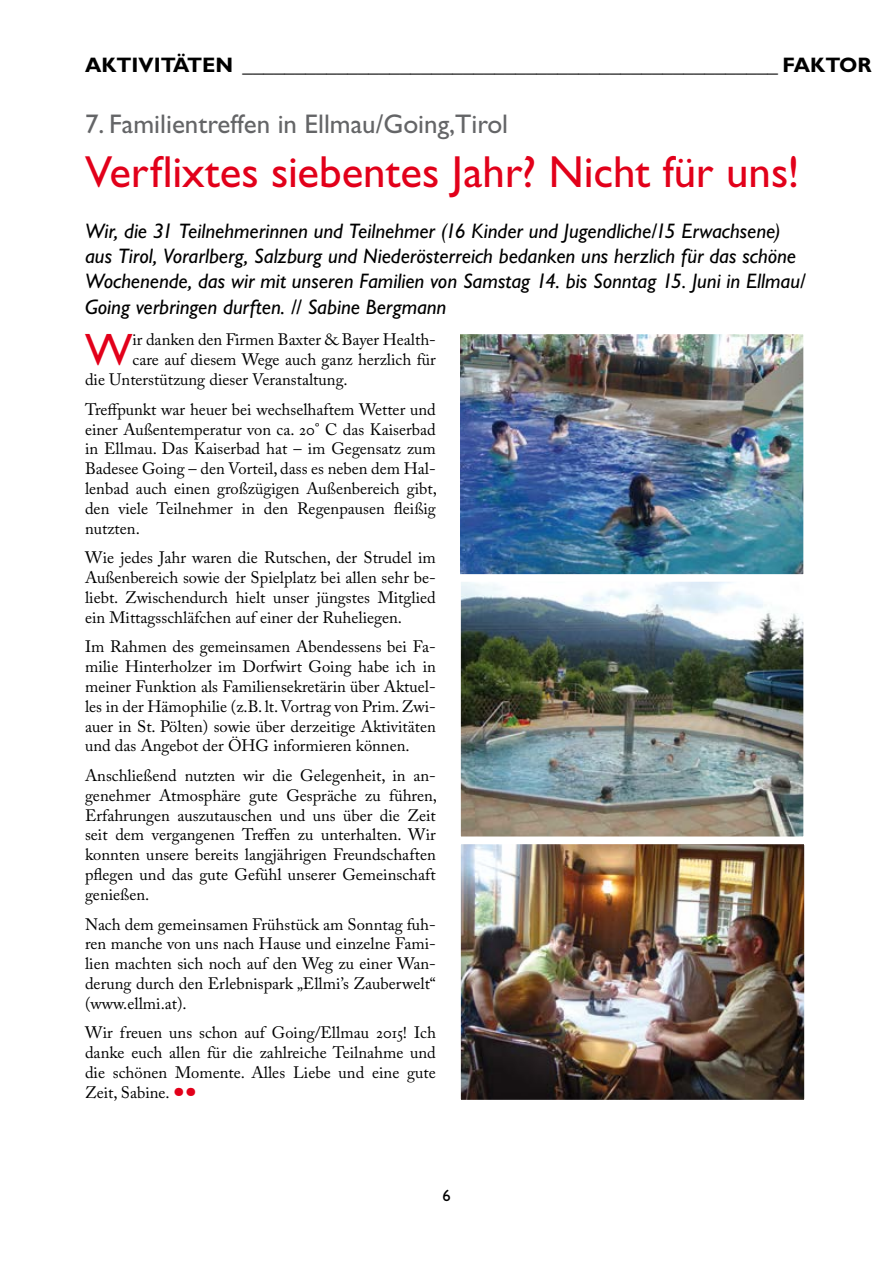
<style>
.page{position:relative;width:893px;height:1263px;background:#fff}
.page>*{position:absolute;margin:0;border:0;box-sizing:border-box;transform-origin:0 0}
.t1{font:45.6px "Gill Sans Std";color:#e2001a}
.t2{font:45px "Gill Sans Std";color:#e2001a}
.t3{font:27px "Gill Sans Std";color:#646567}
.t4{font:italic 21px/25.2px "Gill Sans Std";color:#000}
.t5{font:21px "Gill Sans Std";color:#000}
.t6{font:16.5px/19.8px "Adobe Caslon Pro";color:#000;text-align:justify}
.t7{font:16.5px "Gill Sans Std";color:#000}
.s1{font-weight:700}
.s2{font-size:36px;color:#e2001a}
</style>
<div class="page">
<img style="left:461px;top:336px;width:342px;height:762px">
<div style="left:452px;top:327px;width:359px;height:255px;border:8px solid #fff"></div>
<div style="left:453px;top:574px;width:358px;height:270px;border:8px solid #fff"></div>
<div style="left:453px;top:837px;width:359px;height:270px;border:8px solid #fff"></div>
<p class="t5" style="left:85px;top:53px;width:788px"><span class="s1">AKTIVITÄTEN</span> ___________________________________________________ <span class="s1">FAKTOR</span></p>
<h3 class="t3" style="left:85px;top:109px;width:425px">7. Familientreffen in Ellmau/Going,Tirol</h3>
<h2 class="t2" style="left:85px;top:146px;width:716px">Verflixtes siebentes Jahr? Nicht für uns!</h2>
<p class="t4" style="left:85px;top:218px;width:722px">Wir, die 31 Teilnehmerinnen und Teilnehmer (16 Kinder und Jugendliche/15 Erwachsene) aus Tirol, Vorarlberg, Salzburg und Niederösterreich bedanken uns herzlich für das schöne Wochenende, das wir mit unseren Familien von Samstag 14. bis Sonntag 15. Juni in Ellmau/ Going verbringen durften. // Sabine Bergmann</p>
<h1 class="t1" style="left:85px;top:324px;width:49px">W</h1>
<p class="t6" style="left:132px;top:330px;width:305px">ir danken den Firmen Baxter &amp; Bayer Health-</p>
<p class="t6" style="left:132px;top:350px;width:305px">care auf diesem Wege auch ganz herzlich für</p>
<p class="t6" style="left:85px;top:369px;width:264px">die Unterstützung dieser Veranstaltung.</p>
<p class="t6" style="left:85px;top:399px;width:353px">Treffpunkt war heuer bei wechselhaftem Wetter und einer Außentemperatur von ca. 20° C das Kaiserbad in Ellmau. Das Kaiserbad hat – im Gegensatz zum Badesee Going – den Vorteil, dass es neben dem Hal&shy;lenbad auch einen großzügigen Außenbereich gibt, den viele Teilnehmer in den Regenpausen fleißig nutzten.</p>
<p class="t6" style="left:85px;top:548px;width:352px">Wie jedes Jahr waren die Rutschen, der Strudel im Außenbereich sowie der Spielplatz bei allen sehr be&shy;liebt. Zwischendurch hielt unser jüngstes Mitglied ein Mittagsschläfchen auf einer der Ruheliegen.</p>
<p class="t6" style="left:85px;top:637px;width:352px">Im Rahmen des gemeinsamen Abendessens bei Fa&shy;milie Hinterholzer im Dorfwirt Going habe ich in meiner Funktion als Familiensekretärin über Aktuel&shy;les in der Hämophilie (z.B. lt. Vortrag von Prim. Zwi&shy;auer in St. Pölten) sowie über derzeitige Aktivitäten und das Angebot der ÖHG informieren können.</p>
<p class="t6" style="left:85px;top:765px;width:353px">Anschließend nutzten wir die Gelegenheit, in an&shy;genehmer Atmosphäre gute Gespräche zu führen, Erfahrungen auszutauschen und uns über die Zeit seit dem vergangenen Treffen zu unterhalten. Wir konnten unsere bereits langjährigen Freundschaften pflegen und das gute Gefühl unserer Gemeinschaft genießen.</p>
<p class="t6" style="left:85px;top:914px;width:352px">Nach dem gemeinsamen Frühstück am Sonntag fuh&shy;ren manche von uns nach Hause und einzelne Fami&shy;lien machten sich noch auf den Weg zu einer Wan&shy;derung durch den Erlebnispark „Ellmi’s Zauberwelt“ (www.ellmi.at).</p>
<p class="t6" style="left:85px;top:1023px;width:352px">Wir freuen uns schon auf Going/Ellmau 2015! Ich danke euch allen für die zahlreiche Teilnahme und die schönen Momente. Alles Liebe und eine gute Zeit, Sabine. <span class="s2">••</span></p>
<p class="t7" style="left:442px;top:1186px;width:10px">6</p>
</div>
